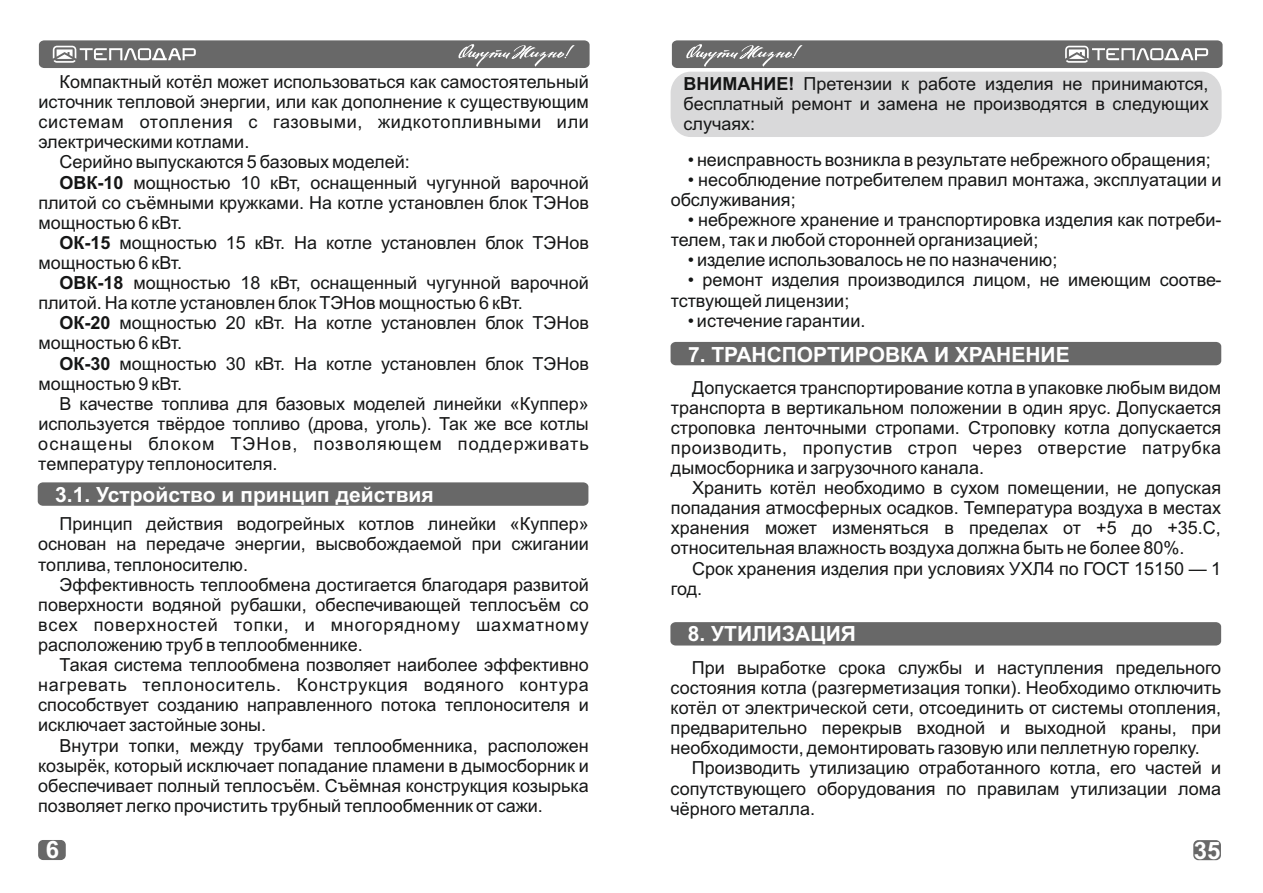
<style>
.page{position:relative;width:1263px;height:893px;background:#fff}
.page>*{position:absolute;margin:0;border:0;box-sizing:border-box;transform-origin:0 0}
.t1{font:700 24px "Arial";color:#fff}
.t2{font:700 21px "Arial";color:#fff}
.t3{font:18px/20.1px "Arial";color:#151616;text-align:justify}
.t4{font:18px "Arial";letter-spacing:.035em;color:#151616}
.t5{font:18px "Arial";letter-spacing:.06em;color:#151616}
.s1{font-weight:700}
</style>
<div class="page">
<svg style="left:1193px;top:840px;width:28px;height:20px"></svg>
<svg style="left:38px;top:840px;width:28px;height:20px"></svg>
<div style="left:670px;top:342px;width:551px;height:23px;background:#686868"></div>
<div style="left:670px;top:622px;width:551px;height:23px;background:#686868"></div>
<svg style="left:38px;top:482px;width:550px;height:24px;background:#6b6b6b"></svg>
<div style="left:671px;top:72px;width:550px;height:65px;background:#d9d9da;border-radius:21px"></div>
<svg style="left:39px;top:40px;width:551px;height:28px;background:#767676"></svg>
<svg style="left:672px;top:40px;width:550px;height:28px;background:#757575"></svg>
<p class="t3" style="left:60px;top:73px;width:531px">Компактный котёл может использоваться как самостоятельный</p>
<p class="t3" style="left:38px;top:93px;width:552px">источник тепловой энергии, или как дополнение к существующим</p>
<p class="t4" style="left:38px;top:115px;width:552px">системам отопления с газовыми, жидкотопливными или</p>
<p class="t3" style="left:38px;top:134px;width:212px">электрическими котлами.</p>
<p class="t3" style="left:60px;top:154px;width:352px">Серийно выпускаются 5 базовых моделей:</p>
<p class="t3" style="left:60px;top:174px;width:531px"><span class="s1">ОВК-10</span> мощностью 10 кВт, оснащенный чугунной варочной</p>
<p class="t3" style="left:38px;top:194px;width:552px">плитой со съёмными кружками. На котле установлен блок ТЭНов</p>
<p class="t3" style="left:38px;top:214px;width:145px">мощностью 6 кВт.</p>
<p class="t3" style="left:60px;top:234px;width:531px"><span class="s1">ОК-15</span> мощностью 15 кВт. На котле установлен блок ТЭНов</p>
<p class="t3" style="left:38px;top:254px;width:145px">мощностью 6 кВт.</p>
<p class="t3" style="left:60px;top:274px;width:531px"><span class="s1">ОВК-18</span> мощностью 18 кВт, оснащенный чугунной варочной</p>
<p class="t3" style="left:38px;top:294px;width:486px">плитой. На котле установлен блок ТЭНов мощностью 6 кВт.</p>
<p class="t3" style="left:60px;top:315px;width:531px"><span class="s1">ОК-20</span> мощностью 20 кВт. На котле установлен блок ТЭНов</p>
<p class="t3" style="left:38px;top:335px;width:145px">мощностью 6 кВт.</p>
<p class="t3" style="left:60px;top:355px;width:531px"><span class="s1">ОК-30</span> мощностью 30 кВт. На котле установлен блок ТЭНов</p>
<p class="t3" style="left:38px;top:375px;width:145px">мощностью 9 кВт.</p>
<p class="t3" style="left:60px;top:395px;width:531px">В качестве топлива для базовых моделей линейки «Куппер»</p>
<p class="t3" style="left:38px;top:415px;width:552px">используется твёрдое топливо (дрова, уголь). Так же все котлы</p>
<p class="t5" style="left:38px;top:437px;width:552px">оснащены блоком ТЭНов, позволяющем поддерживать</p>
<p class="t3" style="left:38px;top:455px;width:241px">температуру теплоносителя.</p>
<p class="t2" style="left:55px;top:487px;width:380px">3.1. Устройство и принцип действия</p>
<p class="t3" style="left:38px;top:516px;width:552px;text-indent:21px">Принцип действия водогрейных котлов линейки «Куппер» основан на передаче энергии, высвобождаемой при сжигании топлива, теплоносителю.</p>
<p class="t3" style="left:38px;top:576px;width:552px;text-indent:21px">Эффективность теплообмена достигается благодаря развитой поверхности водяной рубашки, обеспечивающей теплосъём со всех поверхностей топки, и многорядному шахматному расположению труб в теплообменнике.</p>
<p class="t3" style="left:38px;top:656px;width:552px;text-indent:21px">Такая система теплообмена позволяет наиболее эффективно нагревать теплоноситель. Конструкция водяного контура способствует созданию направленного потока теплоносителя и исключает застойные зоны.</p>
<p class="t3" style="left:38px;top:737px;width:552px;text-indent:21px">Внутри топки, между трубами теплообменника, расположен козырёк, который исключает попадание пламени в дымосборник и обеспечивает полный теплосъём. Съёмная конструкция козырька позволяет легко прочистить трубный теплообменник от сажи.</p>
<p class="t3" style="left:683px;top:75px;width:527px"><span class="s1">ВНИМАНИЕ!</span> Претензии к работе изделия не принимаются, бесплатный ремонт и замена не производятся в следующих случаях:</p>
<p class="t3" style="left:688px;top:151px;width:525px">• неисправность возникла в результате небрежного обращения;</p>
<p class="t3" style="left:671px;top:171px;width:552px;text-indent:17px">• несоблюдение потребителем правил монтажа, эксплуатации и обслуживания;</p>
<p class="t3" style="left:671px;top:211px;width:552px;text-indent:17px">• небрежноге хранение и транспортировка изделия как потреби&shy;телем, так и любой сторонней организацией;</p>
<p class="t3" style="left:688px;top:252px;width:371px">• изделие использовалось не по назначению;</p>
<p class="t3" style="left:671px;top:272px;width:552px;text-indent:17px">• ремонт изделия производился лицом, не имеющим соотве&shy;тствующей лицензии;</p>
<p class="t3" style="left:688px;top:312px;width:179px">• истечение гарантии.</p>
<p class="t2" style="left:688px;top:347px;width:383px">7. ТРАНСПОРТИРОВКА И ХРАНЕНИЕ</p>
<p class="t3" style="left:671px;top:379px;width:552px;text-indent:21px">Допускается транспортирование котла в упаковке любым видом транспорта в вертикальном положении в один ярус. Допускается строповка ленточными стропами. Строповку котла допускается производить, пропустив строп через отверстие патрубка дымосборника и загрузочного канала.</p>
<p class="t3" style="left:671px;top:479px;width:552px;text-indent:21px">Хранить котёл необходимо в сухом помещении, не допуская попадания атмосферных осадков. Температура воздуха в местах хранения может изменяться в пределах от +5 до +35.С, относительная влажность воздуха должна быть не более 80%.</p>
<p class="t3" style="left:671px;top:560px;width:552px;text-indent:21px">Срок хранения изделия при условиях УХЛ4 по ГОСТ 15150 — 1 год.</p>
<p class="t2" style="left:688px;top:625px;width:170px">8. УТИЛИЗАЦИЯ</p>
<p class="t3" style="left:671px;top:659px;width:552px;text-indent:21px">При выработке срока службы и наступления предельного состояния котла (разгерметизация топки). Необходимо отключить котёл от электрической сети, отсоединить от системы отопления, предварительно перекрыв входной и выходной краны, при необходимости, демонтировать газовую или пеллетную горелку.</p>
<p class="t3" style="left:671px;top:760px;width:552px;text-indent:21px">Производить утилизацию отработанного котла, его частей и сопутствующего оборудования по правилам утилизации лома чёрного металла.</p>
<h1 class="t1" style="left:46px;top:841px;width:15px">6</h1>
<h1 class="t1" style="left:1194px;top:841px;width:28px">35</h1>
</div>
